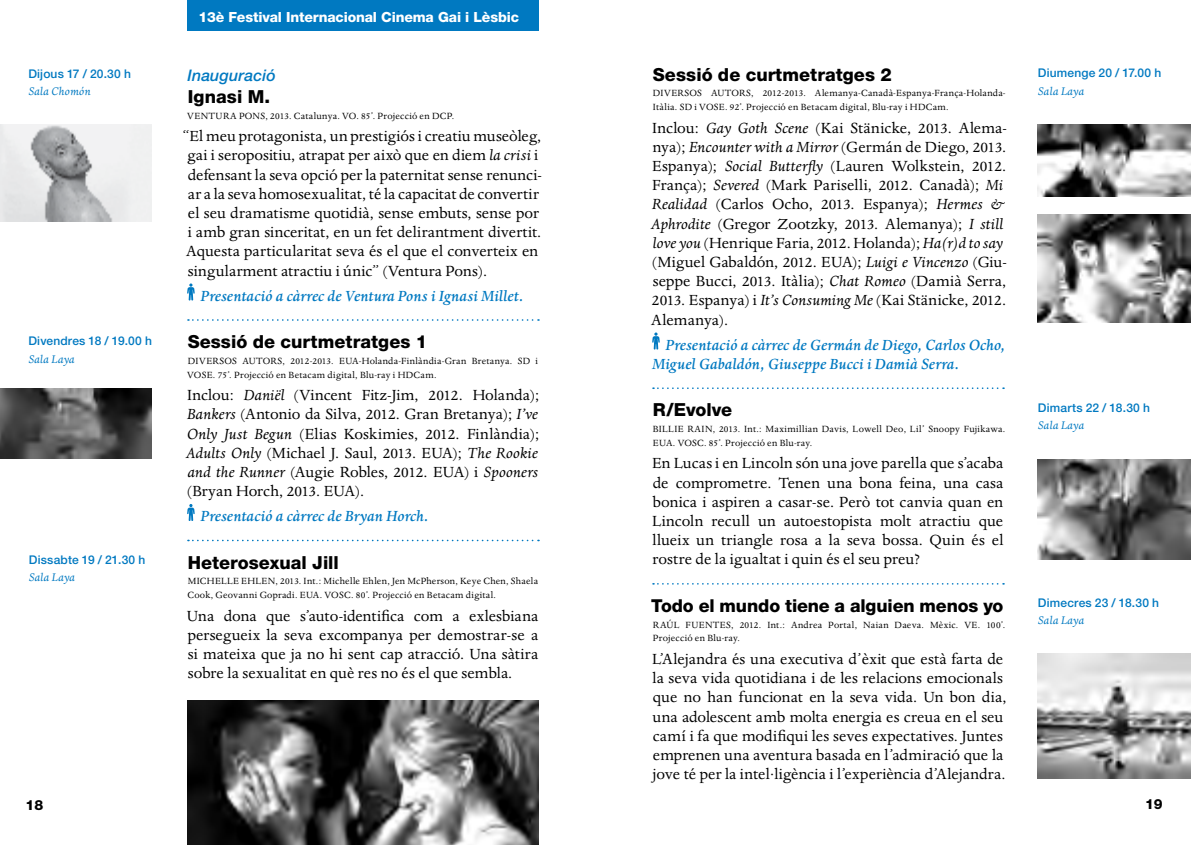
<style>
.page{position:relative;width:1191px;height:845px;background:#fff}
.page>*{position:absolute;margin:0;border:0;box-sizing:border-box;transform-origin:0 0}
.t1{font:800 18px "Helvetica Neue LT";letter-spacing:.005em;color:#000}
.t2{font:800 17.8px "Helvetica Neue LT";letter-spacing:-.005em;color:#000}
.t3{font:17px/19.2px "Dante";color:#000}
.t4{font:italic 500 17px/19.2px "Dante";letter-spacing:.005em;color:#0079c1}
.t5{font:italic 500 16px "Helvetica Neue LT";letter-spacing:.01em;color:#0079c1}
.t6{font:800 14px "Helvetica Neue LT";letter-spacing:-.01em;color:#fff}
.t7{font:800 14px "Helvetica Neue LT";color:#000}
.t8{font:italic 12.8px "Dante";letter-spacing:.015em;color:#0079c1}
.t9{font:500 12px "Helvetica Neue LT";letter-spacing:.015em;color:#0079c1}
.t10{font:10.4px/13.6px "Dante";letter-spacing:.02em;color:#000}
.s1{font-style:italic}
</style>
<div class="page">
<svg style="left:653px;top:387px;width:351px;height:2px"></svg>
<svg style="left:653px;top:583px;width:351px;height:1px"></svg>
<svg style="left:652px;top:332px;width:7px;height:18px"></svg>
<div style="left:187px;top:0;width:352px;height:30px;background:#0079c1"></div>
<svg style="left:188px;top:319px;width:351px;height:2px"></svg>
<svg style="left:188px;top:540px;width:351px;height:1px"></svg>
<svg style="left:187px;top:283px;width:8px;height:18px"></svg>
<svg style="left:187px;top:504px;width:8px;height:17px"></svg>
<img style="left:188px;top:701px;width:351px;height:144px">
<img style="left:1038px;top:459px;width:153px;height:100px">
<img style="left:1037px;top:125px;width:154px;height:72px">
<img style="left:1037px;top:215px;width:154px;height:108px">
<img style="left:1038px;top:653px;width:153px;height:126px">
<img style="left:0;top:125px;width:152px;height:96px">
<img style="left:0;top:388px;width:152px;height:71px">
<p class="t9" style="left:28px;top:67px;width:104px">Dijous 17 / 20.30 h</p>
<p class="t8" style="left:28px;top:84px;width:64px">Sala Chomón</p>
<p class="t9" style="left:28px;top:334px;width:125px">Divendres 18 / 19.00 h</p>
<p class="t8" style="left:28px;top:352px;width:48px">Sala Laya</p>
<p class="t9" style="left:29px;top:552px;width:118px">Dissabte 19 / 21.30 h</p>
<p class="t8" style="left:29px;top:570px;width:48px">Sala Laya</p>
<p class="t6" style="left:198px;top:9px;width:322px">13è Festival Internacional Cinema Gai i Lèsbic</p>
<p class="t6" style="left:198px;top:9px;width:24px">xxx</p>
<p class="t5" style="left:188px;top:66px;width:90px">Inauguració</p>
<p class="t1" style="left:188px;top:86px;width:84px">Ignasi M.</p>
<p class="t10" style="left:187px;top:109px;width:269px">Ventura Pons, 2013. Catalunya. VO. 85’. Projecció en DCP.</p>
<p class="t3" style="left:182px;top:127px;width:361px">“El meu protagonista, un prestigiós i creatiu museòleg, gai i seropositiu, atrapat per això que en diem <span class="s1">la crisi</span> i defensant la seva opció per la paternitat sense renunci&shy;ar a la seva homosexualitat, té la capacitat de convertir el seu dramatisme quotidià, sense embuts, sense por i amb gran sinceritat, en un fet delirantment divertit.<br>Aquesta particularitat seva és el que el converteix en singularment atractiu i únic” (Ventura Pons).</p>
<p class="t4" style="left:201px;top:286px;width:324px">Presentació a càrrec de Ventura Pons i Ignasi Millet.</p>
<p class="t1" style="left:188px;top:331px;width:241px">Sessió de curtmetratges 1</p>
<p class="t10" style="left:188px;top:354px;width:7px">Dive</p>
<p class="t10" style="left:212px;top:354px;width:14px">rsos</p>
<p class="t10" style="left:187px;top:354px;width:352px;text-indent:55px">autors, 2012-2013. EUA-Holanda-Finlàndia-Gran Bretanya. SD i<br>VOSE. 75’. Projecció en Betacam digital, Blu-ray i HDC am.</p>
<p class="t3" style="left:186px;top:386px;width:354px;text-align:justify">Inclou: <span class="s1">Daniël</span> (Vincent Fitz-Jim, 2012. Holanda); <span class="s1">Bankers</span> (Antonio da Silva, 2012. Gran Bretanya); <span class="s1">I’ve Only Just Begun</span> (Elias Koskimies, 2012. Finlàndia); <span class="s1">Adults Only</span> (Michael J. Saul, 2013. EUA); <span class="s1">The Rookie and the Runner</span> (Augie Robles, 2012. EUA) i <span class="s1">Spooners </span>(Bryan Horch, 2013. EUA).</p>
<p class="t4" style="left:201px;top:507px;width:229px">Presentació a càrrec de Bryan Horch.</p>
<p class="t1" style="left:188px;top:551px;width:153px">Heterosexual Jill</p>
<p class="t10" style="left:188px;top:575px;width:27px">Michelle</p>
<p class="t10" style="left:241px;top:575px;width:14px">Ehle</p>
<p class="t10" style="left:187px;top:575px;width:352px;text-indent:80px">n, 2013. Int.: Michelle Ehlen, Jen McPherson, Keye Chen, Shaela<br>Cook, Geovanni Gopradi. EUA. VOSC. 80’. Projecció en Betacam digital.</p>
<p class="t3" style="left:187px;top:606px;width:353px;text-align:justify">Una dona que s’auto-identifica com a exlesbiana persegueix la seva excompanya per demostrar-se a si mateixa que ja no hi sent cap atracció. Una sàtira sobre la sexualitat en què res no és el que sembla.</p>
<p class="t1" style="left:653px;top:63px;width:240px">Sessió de curtmetratges 2</p>
<p class="t10" style="left:653px;top:87px;width:7px">Dive</p>
<p class="t10" style="left:677px;top:87px;width:14px">rsos</p>
<p class="t10" style="left:653px;top:87px;width:354px;text-indent:58px">autors, 2012-2013. Alemanya-Canadà-Espanya-França-Holanda-<br>Itàlia. SD i VOSE. 92’. Projecció en Betacam digital, Blu-ray i HDC am.</p>
<p class="t3" style="left:651px;top:118px;width:357px">Inclou: <span class="s1">Gay Goth Scene</span> (Kai Stänicke, 2013. Alema&shy;nya); <span class="s1">Encounter with a Mirror</span> (Germán de Diego, 2013.<br>Espanya); <span class="s1">Social Butterfly</span> (Lauren Wolkstein, 2012.<br>França); <span class="s1">Severed</span> (Mark Pariselli, 2012. Canadà); <span class="s1">Mi Realidad</span> (Carlos Ocho, 2013. Espanya); <span class="s1">Hermes &amp; Aphrodite</span> (Gregor Zootzky, 2013. Alemanya); <span class="s1">I still love you</span> (Henrique Faria, 2012. Holanda); <span class="s1">Ha(r)d to say </span>(Miguel Gabaldón, 2012. EUA); <span class="s1">Luigi e Vincenzo</span> (Giu&shy;seppe Bucci, 2013. Itàlia); <span class="s1">Chat Romeo</span> (Damià Serra, 2013. Espanya) i <span class="s1">It’s Consuming Me</span> (Kai Stänicke, 2012.<br>Alemanya).</p>
<p class="t4" style="left:652px;top:335px;width:355px;text-indent:14px">Presentació a càrrec de Germán de Diego, Carlos Ocho,<br>Miguel Gabaldón, Giuseppe Bucci i Damià Serra.</p>
<p class="t1" style="left:653px;top:399px;width:81px">R/Evolve</p>
<p class="t10" style="left:653px;top:422px;width:12px">Billie</p>
<p class="t10" style="left:653px;top:422px;width:354px;text-indent:35px">Rain, 2013. Int.: Maximillian Davis, Lowell Deo, Lil’ Snoopy Fujikawa.<br>EUA. VOSC. 85’. Projecció en Blu-ray.</p>
<p class="t3" style="left:652px;top:454px;width:353px;text-align:justify">En Lucas i en Lincoln són una jove parella que s’acaba de comprometre. Tenen una bona feina, una casa bonica i aspiren a casar-se. Però tot canvia quan en Lincoln recull un autoestopista molt atractiu que llueix un triangle rosa a la seva bossa. Quin és el rostre de la igualtat i quin és el seu preu?</p>
<p class="t2" style="left:651px;top:595px;width:354px">Todo el mundo tiene a alguien menos yo</p>
<p class="t10" style="left:653px;top:618px;width:354px">Raúl Fuentes , 2012. Int.: Andrea Portal, Naian Daeva. Mèxic. VE. 100’.<br>Projecció en Blu-ray.</p>
<p class="t3" style="left:652px;top:650px;width:356px">L’Alejandra és una executiva d’èxit que està farta de la seva vida quotidiana i de les relacions emocionals que no han funcionat en la seva vida. Un bon dia, una adolescent amb molta energia es creua en el seu camí i fa que modifiqui les seves expectatives. Juntes emprenen una aventura basada en l’admiració que la jove té per la intel·ligència i l’experiència d’Alejandra.</p>
<p class="t9" style="left:1037px;top:66px;width:125px">Diumenge 20 / 17.00 h</p>
<p class="t8" style="left:1037px;top:84px;width:48px">Sala Laya</p>
<p class="t9" style="left:1037px;top:401px;width:114px">Dimarts 22 / 18.30 h</p>
<p class="t8" style="left:1037px;top:418px;width:48px">Sala Laya</p>
<p class="t9" style="left:1037px;top:595px;width:123px">Dimecres 23 / 18.30 h</p>
<p class="t8" style="left:1037px;top:613px;width:48px">Sala Laya</p>
<p class="t7" style="left:26px;top:796px;width:19px">18</p>
<p class="t7" style="left:1145px;top:795px;width:19px">19</p>
</div>
